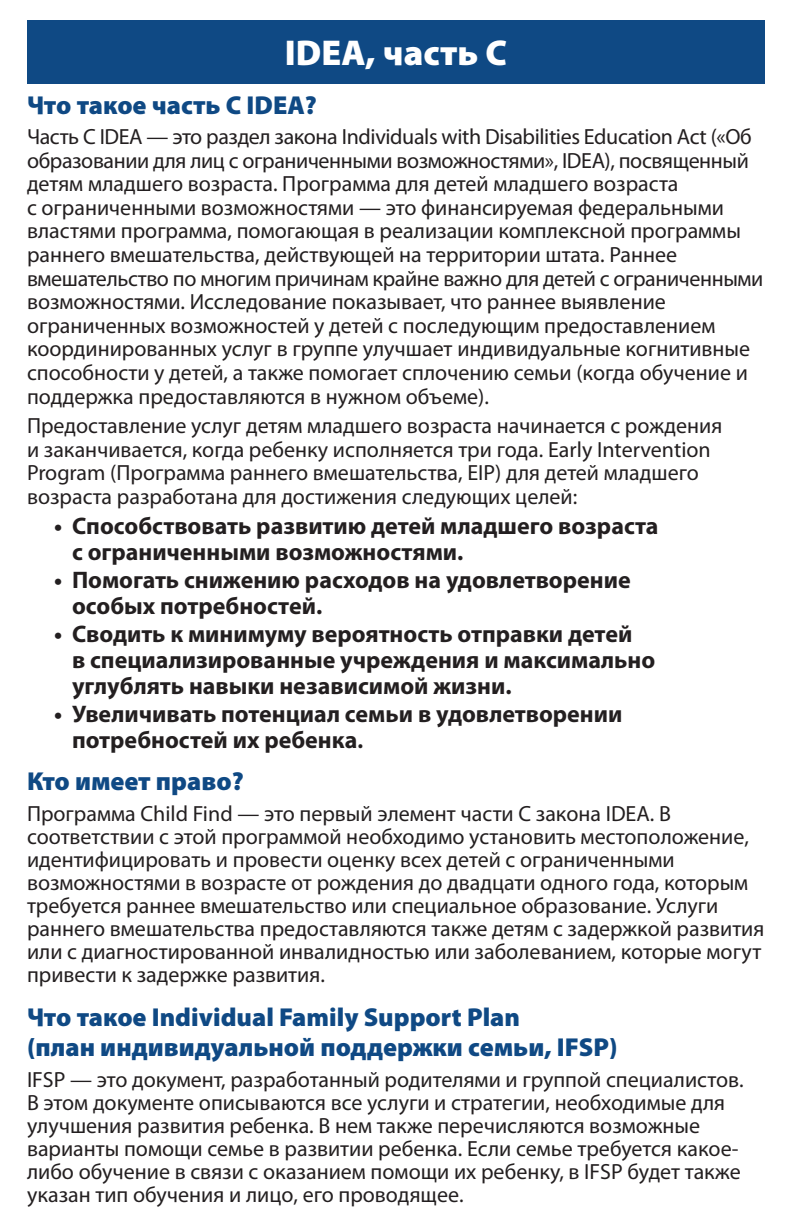
<style>
.page{position:relative;width:792px;height:1224px;background:#fff}
.page>*{position:absolute;margin:0;border:0;box-sizing:border-box;transform-origin:0 0}
.t1{font:900 36px "Myriad Pro";color:#fff}
.t2{font:900 26px/30px "Myriad Pro";color:#0f4984}
.t3{font:700 24px/26px "Myriad Pro";color:#231f20}
.t4{font:22px/23.6px "Myriad Pro";color:#231f20}
.s1{font-size:22px}
</style>
<div class="page">
<div style="left:27px;top:20px;width:738px;height:63px;background:#0f4984"></div>
<h1 class="t1" style="left:285px;top:29px;width:224px">IDEA, часть С</h1>
<p class="t2" style="left:27px;top:89px;width:291px">Что такое часть С IDEA?</p>
<p class="t4" style="left:27px;top:124px;width:738px">Часть С IDEA — это раздел закона Individuals with Disabilities Education Act («Об образовании для лиц с ограниченными возможностями», IDEA), посвященный детям младшего возраста. Программа для детей младшего возраста<br>с ограниченными возможностями — это финансируемая федеральными властями программа, помогающая в реализации комплексной программы раннего вмешательства, действующей на территории штата. Раннее вмешательство по многим причинам крайне важно для детей с ограниченными возможностями. Исследование показывает, что раннее выявление ограниченных возможностей у детей с последующим предоставлением координированных услуг в группе улучшает индивидуальные когнитивные способности у детей, а также помогает сплочению семьи (когда обучение и поддержка предоставляются в нужном объеме).</p>
<p class="t4" style="left:27px;top:414px;width:697px">Предоставление услуг детям младшего возраста начинается с рождения и заканчивается, когда ребенку исполняется три года. Early Intervention Program (Программа раннего вмешательства, EIP) для детей младшего возраста разработана для достижения следующих целей:</p>
<p class="t3" style="left:72px;top:512px;width:588px;text-indent:-18px">• Способствовать развитию детей младшего возраста с ограниченными возможностями.</p>
<p class="t3" style="left:72px;top:566px;width:560px;text-indent:-18px">• Помогать снижению расходов на удовлетворение особых потребностей.</p>
<p class="t3" style="left:72px;top:620px;width:585px;text-indent:-18px">• Сводить к минимуму вероятность отправки детей<br>в специализированные учреждения и максимально углублять навыки независимой жизни.</p>
<p class="t3" style="left:72px;top:700px;width:552px;text-indent:-18px">• Увеличивать потенциал семьи в удовлетворении потребностей их ребенка<span class="s1">.</span></p>
<p class="t2" style="left:27px;top:765px;width:218px">Кто имеет право?</p>
<p class="t4" style="left:27px;top:802px;width:739px;line-height:23px">Программа Child Find — это первый элемент части С закона IDEA. В соответствии с этой программой необходимо установить местоположение, идентифицировать и провести оценку всех детей с ограниченными возможностями в возрасте от рождения до двадцати одного года, которым требуется раннее вмешательство или специальное образование. Услуги раннего вмешательства предоставляются также детям с задержкой развития или с диагностированной инвалидностью или заболеванием, которые могут привести к задержке развития.</p>
<p class="t2" style="left:27px;top:1001px;width:592px">Что такое Individual Family Support Plan<br>(план индивидуальной поддержки семьи, IFSP)</p>
<p class="t4" style="left:27px;top:1068px;width:718px;line-height:23px">IFSP — это документ, разработанный родителями и группой специалистов.<br>В этом документе описываются все услуги и стратегии, необходимые для улучшения развития ребенка. В нем также перечисляются возможные варианты помощи семье в развитии ребенка. Если семье требуется какое&shy;либо обучение в связи с оказанием помощи их ребенку, в IFSP будет также указан тип обучения и лицо, его проводящее.</p>
</div>
